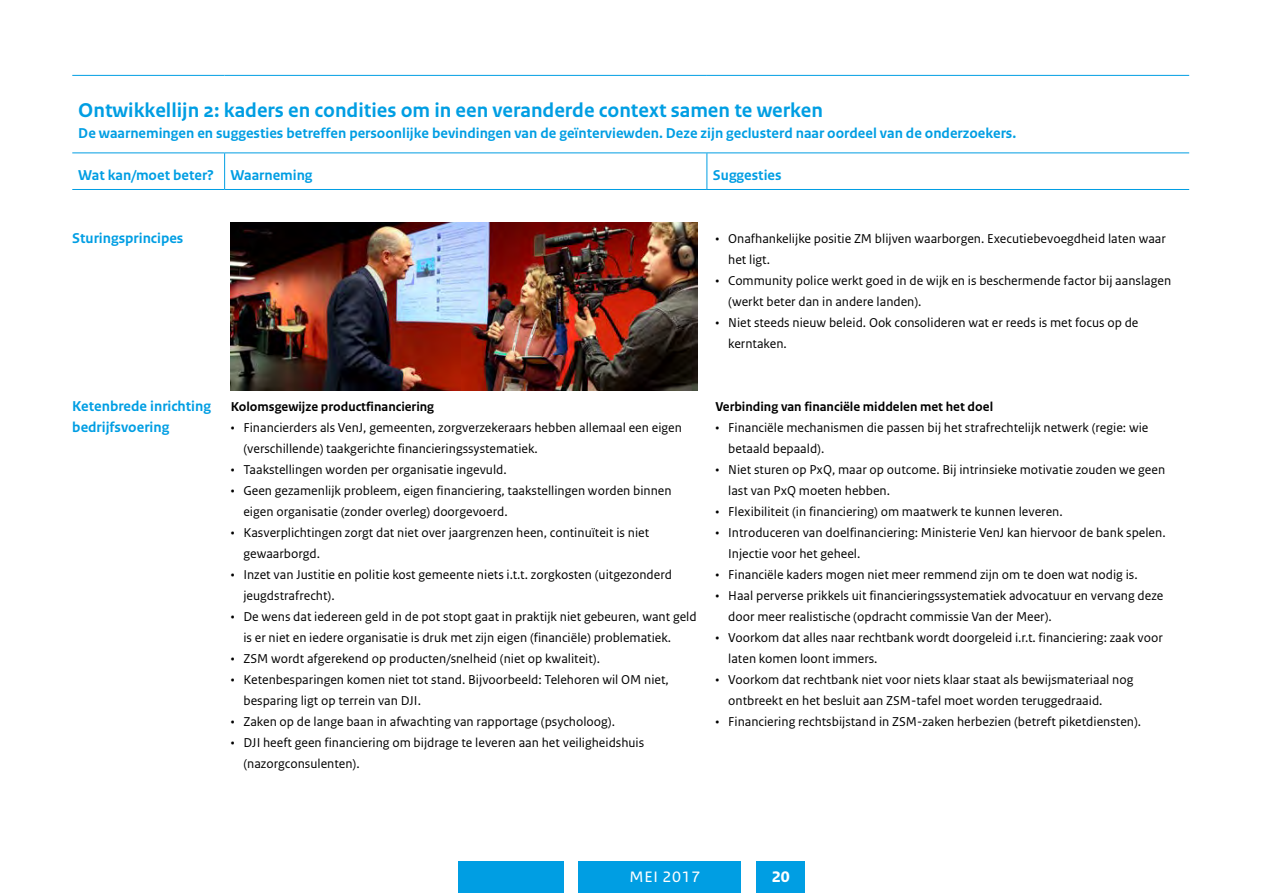
<style>
.page{position:relative;width:1263px;height:893px;background:#fff}
.page>*{position:absolute;margin:0;border:0;box-sizing:border-box;transform-origin:0 0}
.t1{font:700 21px "Rijksoverheid Sans Text";color:#009ee3}
.t2{font:21px "Rijksoverheid Sans Heading";letter-spacing:.03em;color:#fff}
.t3{font:700 21px "Rijksoverheid Sans Heading";color:#fff}
.t4{font:700 15px/21px "Rijksoverheid Sans Text";color:#009ee3}
.t5{font:13.5px/21px "Rijksoverheid Sans Text";color:#000}
.t6{font:700 13.5px "Rijksoverheid Sans Text";color:#000}
</style>
<div class="page">
<hr style="left:72px;top:75px;width:153px;height:1px;background:#009ee3">
<hr style="left:225px;top:75px;width:482px;height:1px;background:#009ee3">
<hr style="left:707px;top:75px;width:482px;height:1px;background:#009ee3">
<hr style="left:72px;top:153px;width:153px;height:1px;background:#009ee3">
<hr style="left:225px;top:153px;width:482px;height:1px;background:#009ee3">
<hr style="left:224px;top:153px;width:1px;height:36px;background:#009ee3">
<hr style="left:707px;top:153px;width:482px;height:1px;background:#009ee3">
<hr style="left:706px;top:153px;width:1px;height:36px;background:#009ee3">
<hr style="left:72px;top:189px;width:153px;height:1px;background:#009ee3">
<hr style="left:225px;top:189px;width:482px;height:1px;background:#009ee3">
<hr style="left:707px;top:189px;width:482px;height:1px;background:#009ee3">
<div style="left:458px;top:861px;width:106px;height:32px;background:#009ee3"></div>
<div style="left:756px;top:861px;width:49px;height:32px;background:#009ee3"></div>
<div style="left:579px;top:861px;width:162px;height:32px;background:#009ee3"></div>
<img style="left:231px;top:222px;width:466px;height:168px">
<h1 class="t1" style="left:78px;top:98px;width:746px">Ontwikkellijn 2: kaders en condities om in een veranderde context samen te werken</h1>
<p class="t4" style="left:78px;top:123px;width:939px">De waarnemingen en suggesties betreffen persoonlijke bevindingen van de geïnterviewden. Deze zijn geclusterd naar oordeel van de onderzoekers.</p>
<p class="t4" style="left:78px;top:165px;width:236px">Wat kan/moet beter? Waarneming</p>
<p class="t4" style="left:713px;top:165px;width:70px">Suggesties</p>
<p class="t4" style="left:72px;top:228px;width:113px">Sturingsprincipes</p>
<p class="t5" style="left:728px;top:228px;width:439px;text-indent:-13px">• Onafhankelijke positie ZM blijven waarborgen. Executiebevoegdheid laten waar het ligt.</p>
<p class="t5" style="left:728px;top:270px;width:444px;text-indent:-13px">• Community police werkt goed in de wijk en is beschermende factor bij aanslagen (werkt beter dan in andere landen).</p>
<p class="t5" style="left:728px;top:312px;width:412px;text-indent:-13px">• Niet steeds nieuw beleid. Ook consolideren wat er reeds is met focus op de kerntaken.</p>
<p class="t4" style="left:72px;top:396px;width:140px">Ketenbrede inrichting bedrijfsvoering</p>
<p class="t6" style="left:231px;top:399px;width:205px">Kolomsgewijze productfinanciering</p>
<p class="t5" style="left:243px;top:417px;width:440px;text-indent:-13px">• Financierders als VenJ, gemeenten, zorgverzekeraars hebben allemaal een eigen (verschillende) taakgerichte financieringssystematiek.</p>
<p class="t5" style="left:231px;top:459px;width:278px">• Taakstellingen worden per organisatie ingevuld.</p>
<p class="t5" style="left:243px;top:480px;width:430px;text-indent:-13px">• Geen gezamenlijk probleem, eigen financiering, taakstellingen worden binnen eigen organisatie (zonder overleg) doorgevoerd.</p>
<p class="t5" style="left:243px;top:522px;width:407px;text-indent:-13px">• Kasverplichtingen zorgt dat niet over jaargrenzen heen, continuïteit is niet gewaarborgd.</p>
<p class="t5" style="left:243px;top:564px;width:430px;text-indent:-13px">• Inzet van Justitie en politie kost gemeente niets i.t.t. zorgkosten (uitgezonderd jeugdstrafrecht).</p>
<p class="t5" style="left:243px;top:606px;width:455px;text-indent:-13px">• De wens dat iedereen geld in de pot stopt gaat in praktijk niet gebeuren, want geld is er niet en iedere organisatie is druk met zijn eigen (financiële) problematiek.</p>
<p class="t5" style="left:231px;top:648px;width:371px">• ZSM wordt afgerekend op producten/snelheid (niet op kwaliteit).</p>
<p class="t5" style="left:243px;top:669px;width:427px;text-indent:-13px">• Ketenbesparingen komen niet tot stand. Bijvoorbeeld: Telehoren wil OM niet, besparing ligt op terrein van DJI.</p>
<p class="t5" style="left:231px;top:711px;width:386px">• Zaken op de lange baan in afwachting van rapportage (psycholoog).</p>
<p class="t5" style="left:243px;top:732px;width:402px;text-indent:-13px">• DJI heeft geen financiering om bijdrage te leveren aan het veiligheidshuis (nazorgconsulenten).</p>
<p class="t6" style="left:715px;top:399px;width:279px">Verbinding van financiële middelen met het doel</p>
<p class="t5" style="left:728px;top:417px;width:422px;text-indent:-13px">• Financiële mechanismen die passen bij het strafrechtelijk netwerk (regie: wie betaald bepaald).</p>
<p class="t5" style="left:728px;top:459px;width:438px;text-indent:-13px">• Niet sturen op PxQ, maar op outcome. Bij intrinsieke motivatie zouden we geen last van PxQ moeten hebben.</p>
<p class="t5" style="left:715px;top:501px;width:349px">• Flexibiliteit (in financiering) om maatwerk te kunnen leveren.</p>
<p class="t5" style="left:728px;top:522px;width:439px;text-indent:-13px">• Introduceren van doelfinanciering: Ministerie VenJ kan hiervoor de bank spelen.<br>Injectie voor het geheel.</p>
<p class="t5" style="left:715px;top:564px;width:424px">• Financiële kaders mogen niet meer remmend zijn om te doen wat nodig is.</p>
<p class="t5" style="left:728px;top:585px;width:437px;text-indent:-13px">• Haal perverse prikkels uit financieringssystematiek advocatuur en vervang deze door meer realistische (opdracht commissie Van der Meer).</p>
<p class="t5" style="left:728px;top:627px;width:436px;text-indent:-13px">• Voorkom dat alles naar rechtbank wordt doorgeleid i.r.t. financiering: zaak voor laten komen loont immers.</p>
<p class="t5" style="left:728px;top:669px;width:407px;text-indent:-13px">• Voorkom dat rechtbank niet voor niets klaar staat als bewijsmateriaal nog ontbreekt en het besluit aan ZSM-tafel moet worden teruggedraaid.</p>
<p class="t5" style="left:715px;top:712px;width:427px">• Financiering rechtsbijstand in ZSM-zaken herbezien (betreft piketdiensten).</p>
<h1 class="t2" style="left:630px;top:863px;width:72px">mei 2017</h1>
<h1 class="t3" style="left:772px;top:863px;width:19px">20</h1>
</div>
